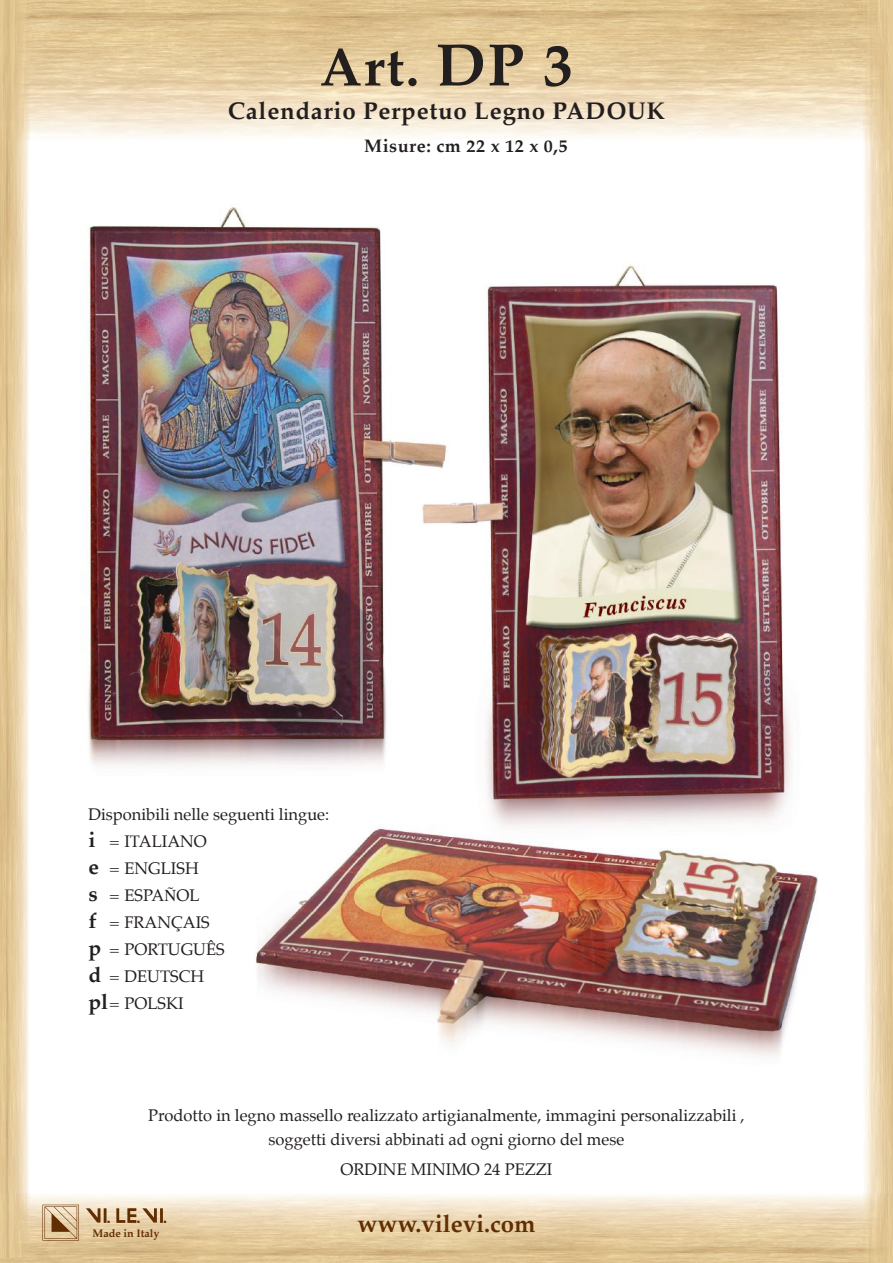
<style>
.page{position:relative;width:893px;height:1263px;background:#fff}
.page>*{position:absolute;margin:0;border:0;box-sizing:border-box;transform-origin:0 0}
.t1{font:700 54px "Palatino";color:#241f1f}
.t2{font:700 24px "Palatino";letter-spacing:.03em;color:#241f1f}
.t3{font:700 24px "Palatino";color:#612e02}
.t4{font:700 18px "Palatino";letter-spacing:.03em;color:#241f1f}
.t5{font:16.5px/27px "Palatino";color:#241f1f;text-align:center}
.t6{font:700 10.8px "Palatino";color:#612e02}
.s1{font-size:60px}
.s2{font-style:inherit}
.s3{font-weight:700;font-size:21px}
.s4{font-family:"Times"}
</style>
<div class="page">
<img style="left:30px;top:0;width:833px;height:137px">
<img style="left:863px;top:0;width:30px;height:1263px">
<img style="left:0;top:0;width:30px;height:1257px">
<svg style="left:42px;top:1205px;width:37px;height:36px"></svg>
<svg style="left:86px;top:1208px;width:80px;height:15px"></svg>
<img style="left:88px;top:206px;width:730px;height:850px">
<h1 class="t1" style="left:320px;top:41px;width:255px">Art. <span class="s1">DP 3</span></h1>
<h2 class="t2" style="left:228px;top:99px;width:439px">Calendario Perpetuo Legno PADOUK</h2>
<p class="t4" style="left:364px;top:137px;width:205px">Misure: cm <span class="s2">2</span>2 x <span class="s2">1</span>2 <span class="s2">x 0,5</span></p>
<p class="t5" style="left:88px;top:802px;width:242px;text-align:left">Disponibili nelle seguenti lingue: <span class="s3">i</span> = ITALIANO<br><span class="s3">e</span> = ENGLISH<br><span class="s3">s</span> = ESPA<span class="s4">Ñ</span>OL<br><span class="s3">f</span> = FRANÇAIS<br><span class="s3">p</span> = PORTUGUÊS<br><span class="s3">d</span> = DEUTSCH<br><span class="s3">pl</span>= POLSKI</p>
<p class="t5" style="left:148px;top:1105px;width:598px;line-height:24px">Prodotto in legno massello realizzato artigianalmente, immagini personalizzabili , soggetti diversi abbinati ad ogni giorno del mese</p>
<p class="t5" style="left:341px;top:1157px;width:213px">ORDINE MINIMO 24 PEZZI</p>
<p class="t6" style="left:92px;top:1228px;width:69px">Made in Italy</p>
<h2 class="t3" style="left:358px;top:1213px;width:179px">www.vilevi.com</h2>
</div>
